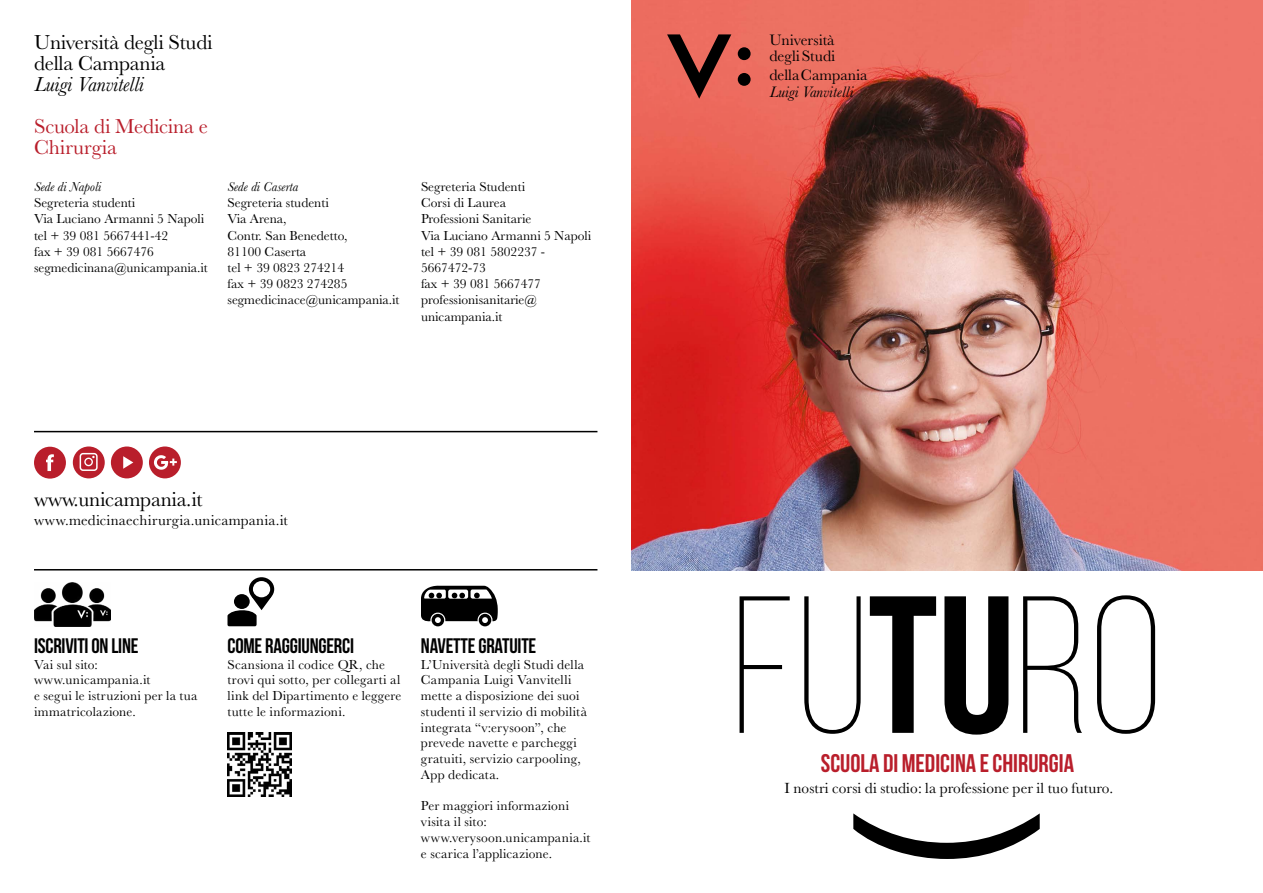
<style>
.page{position:relative;width:1263px;height:893px;background:#fff}
.page>*{position:absolute;margin:0;border:0;box-sizing:border-box;transform-origin:0 0}
.t1{font:300 195px "Bebas Neue";color:#000}
.t2{font:25.5px "Bebas Neue";color:#b91e2b}
.t3{font:21px/21px "Baskerville MT Std";letter-spacing:-.01em;color:#000}
.t4{font:21px "Bebas Neue";letter-spacing:-.01em;color:#000}
.t5{font:21px/21px "Baskerville MT Std";letter-spacing:-.005em;color:#b91e2b}
.t6{font:italic 21px "Baskerville MT Std";letter-spacing:-.01em;color:#000}
.t7{font:15.75px/16.2px "Baskerville MT Std";color:#000}
.t8{font:italic 15.75px "Baskerville MT Std";letter-spacing:.01em;color:#000}
.t9{font:15.3px "Baskerville";letter-spacing:.005em;color:#000}
.t10{font:15px "Baskerville MT Std";letter-spacing:.02em;color:#000}
.t11{font:13.5px/16.2px "Baskerville MT Std";color:#000}
.t12{font:13.5px/15.8px "Baskerville";letter-spacing:.015em;color:#000}
.t13{font:13.5px/15.8px "Baskerville MT Std";letter-spacing:.02em;color:#000}
.t14{font:italic 13.5px "Baskerville MT Std";color:#000}
.s1{font-weight:700}
</style>
<div class="page">
<img style="left:631px;top:0;width:632px;height:570px">
<svg style="left:667px;top:34px;width:64px;height:65px;background:#a14940"></svg>
<div style="left:738px;top:47px;width:13px;height:13px;background:#000;border-radius:50%"></div>
<div style="left:738px;top:73px;width:13px;height:13px;background:#000;border-radius:50%"></div>
<svg style="left:853px;top:813px;width:187px;height:46px"></svg>
<hr style="left:34px;top:569px;width:563px;height:1px;background:#000">
<svg style="left:421px;top:586px;width:77px;height:40px"></svg>
<img style="left:34px;top:582px;width:76px;height:44px">
<svg style="left:234px;top:594px;width:16px;height:15px"></svg>
<svg style="left:227px;top:596px;width:45px;height:30px"></svg>
<svg style="left:249px;top:577px;width:25px;height:24px"></svg>
<div style="left:253px;top:581px;width:17px;height:16px;background:#fff;border-radius:50%"></div>
<img style="left:227px;top:732px;width:64px;height:64px">
<div style="left:34px;top:447px;width:32px;height:32px;background:#b91e2b;border-radius:50%"></div>
<svg style="left:46px;top:454px;width:8px;height:17px"></svg>
<div style="left:111px;top:446px;width:32px;height:32px;background:#b91e2b;border-radius:50%"></div>
<svg style="left:123px;top:456px;width:10px;height:13px"></svg>
<svg style="left:73px;top:446px;width:32px;height:32px"></svg>
<div style="left:80px;top:453px;width:18px;height:18px;border:2px solid #fff;border-radius:3px"></div>
<div style="left:84px;top:458px;width:9px;height:8px;border:1px solid #fff;border-radius:50%"></div>
<div style="left:149px;top:446px;width:32px;height:32px;background:#b91e2b;border-radius:50%"></div>
<svg style="left:154px;top:455px;width:23px;height:15px"></svg>
<hr style="left:34px;top:431px;width:563px;height:1px;background:#000">
<h3 class="t3" style="left:34px;top:31px;width:180px">Università degli Studi della Campania</h3>
<h3 class="t6" style="left:34px;top:72px;width:111px">Luigi Vanvitelli</h3>
<h3 class="t5" style="left:34px;top:115px;width:176px">Scuola di Medicina e<br>Chirurgia</h3>
<p class="t14" style="left:34px;top:179px;width:69px">Sede di Napoli</p>
<p class="t11" style="left:34px;top:195px;width:175px">Segreteria studenti<br>Via Luciano Armanni 5 Napoli tel + 39 081 5667441-42<br>fax + 39 081 5667476 segmedicinana@unicampania.it</p>
<p class="t14" style="left:227px;top:179px;width:72px">Sede di Caserta</p>
<p class="t11" style="left:227px;top:195px;width:174px">Segreteria studenti<br>Via Arena,<br>Contr. San Benedetto,<br>81100 Caserta<br>tel + 39 0823 274214<br>fax + 39 0823 274285 segmedicinace@unicampania.it</p>
<p class="t11" style="left:421px;top:179px;width:172px">Segreteria Studenti<br>Corsi di Laurea<br>Professioni Sanitarie<br>Via Luciano Armanni 5 Napoli tel + 39 081 5802237 -<br>5667472-73<br>fax + 39 081 5667477 professionisanitarie@ unicampania.it</p>
<h3 class="t3" style="left:34px;top:488px;width:170px">www.unicampania.it</h3>
<p class="t10" style="left:34px;top:512px;width:255px">www.medicinaechirurgia.unicampania.it</p>
<h3 class="t4" style="left:34px;top:634px;width:106px">ISCRIVITI ON LINE</h3>
<p class="t13" style="left:34px;top:656px;width:165px">Vai sul sito: www.unicampania.it<br>e segui le istruzioni per la tua immatricolazione.</p>
<h3 class="t4" style="left:227px;top:634px;width:128px">COME RAGGIUNGERCI</h3>
<p class="t11" style="left:227px;top:656px;width:175px;line-height:15.8px">Scansiona il codice QR, che trovi qui sotto, per collegarti al link del Dipartimento e leggere tutte le informazioni.</p>
<h3 class="t4" style="left:421px;top:634px;width:117px">NAVETTE GRATUITE</h3>
<p class="t12" style="left:421px;top:656px;width:168px">L’Università degli Studi della<br>Campania Luigi Vanvitelli mette a disposizione dei suoi studenti il servizio di mobilità integrata “v:erysoon”, che prevede navette e parcheggi gratuiti, servizio carpooling,<br>App dedicata.</p>
<p class="t12" style="left:421px;top:798px;width:171px">Per maggiori informazioni visita il sito: www.verysoon.unicampania.it e scarica l’applicazione.</p>
<p class="t7" style="left:769px;top:32px;width:67px">Università degli Studi</p>
<p class="t7" style="left:769px;top:66px;width:100px">della Campania</p>
<p class="t8" style="left:769px;top:83px;width:85px">Luigi Vanvitelli</p>
<h1 class="t1" style="left:732px;top:562px;width:432px">FU<span class="s1">tu</span>RO</h1>
<h2 class="t2" style="left:821px;top:749px;width:255px">SCUOLA DI MEDICINA E CHIRURGIA</h2>
<p class="t9" style="left:784px;top:778px;width:330px">I nostri corsi di studio: la professione per il tuo futuro.</p>
</div>
